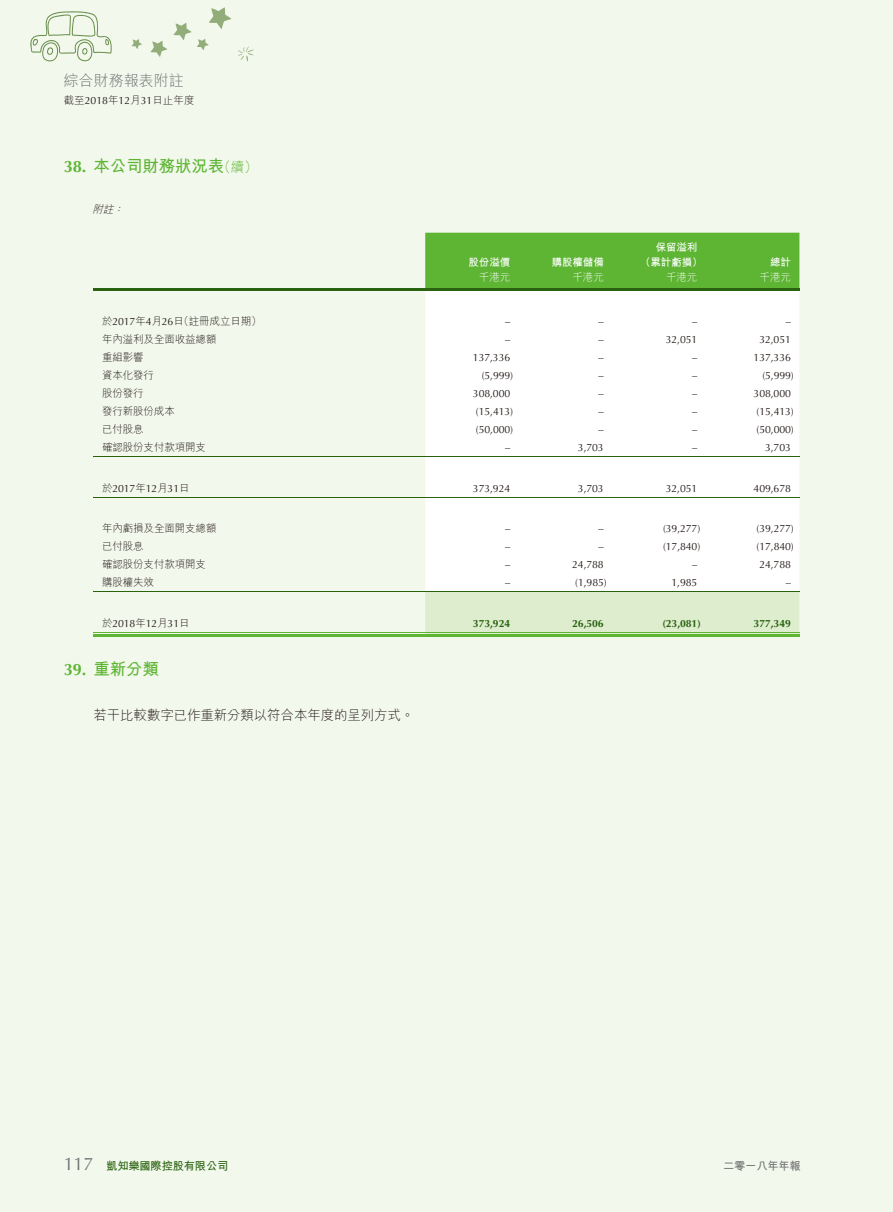
<style>
.page{position:relative;width:893px;height:1212px;background:#f2f8ec}
.page>*{position:absolute;margin:0;border:0;box-sizing:border-box;transform-origin:0 0}
.t1{font:16.5px "M Hei HK Bold E Ten B5 H";letter-spacing:-.01em;color:#5db533}
.t2{font:15px "M Hei HK Light E Ten B5 H";color:#717171}
.t3{font:13.5px "M Hei HK Light E Ten B5 H";letter-spacing:-.01em;color:#231916}
.t4{font:11.25px "M Hei HK Bold E Ten B5 H";letter-spacing:-.015em;color:#2a6310}
.t5{font:11.25px "M Hei HK Bold E Ten B5 H";letter-spacing:-.015em;color:#717171}
.t6{font:10.5px "Optima LT Std";letter-spacing:-.01em;color:#231916}
.t7{font:10.5px "M Hei HK Light E Ten B5 H";letter-spacing:-.01em;color:#231916}
.t8{font:700 10.5px "Optima LT Std";letter-spacing:-.01em;color:#2a6310}
.t9{font:10.5px/15px "M Hei HK Bold E Ten B5 H";letter-spacing:-.01em;color:#fff}
.t10{font:10.5px "M Hei HK Light E Ten B5 H";letter-spacing:-.01em;color:#fff}
.t11{font:italic 10.5px "M Hei HK Light E Ten B5 H";color:#231916}
.s1{font-family:"Optima LT Std"}
.s2{font-family:"Optima LT Std";font-weight:700}
.s3{font-family:"M Hei HK Light E Ten B5 H";font-size:13.5px}
.s4{font-family:"M Hei HK Light E Ten B5 H"}
.s5{font-family:"Optima LT Std";font-size:18px;color:#717171}
</style>
<div class="page">
<svg style="left:238px;top:46px;width:16px;height:16px"></svg>
<svg style="left:132px;top:39px;width:10px;height:10px"></svg>
<svg style="left:150px;top:41px;width:17px;height:16px"></svg>
<svg style="left:174px;top:7px;width:57px;height:43px"></svg>
<svg style="left:30px;top:11px;width:82px;height:51px"></svg>
<div style="left:425px;top:233px;width:374px;height:55px;background:#5db533"></div>
<div style="left:425px;top:290px;width:374px;height:301px;background:#fff"></div>
<div style="left:425px;top:592px;width:374px;height:42px;background:#dfedcf"></div>
<hr style="left:94px;top:288px;width:331px;height:2px;background:#2a6310">
<hr style="left:425px;top:288px;width:94px;height:2px;background:#2a6310">
<hr style="left:519px;top:288px;width:93px;height:2px;background:#2a6310">
<hr style="left:612px;top:288px;width:94px;height:2px;background:#2a6310">
<hr style="left:706px;top:288px;width:93px;height:2px;background:#2a6310">
<hr style="left:94px;top:456px;width:331px;height:1px;background:#2a6310">
<hr style="left:425px;top:456px;width:94px;height:1px;background:#2a6310">
<hr style="left:519px;top:456px;width:93px;height:1px;background:#2a6310">
<hr style="left:612px;top:456px;width:94px;height:1px;background:#2a6310">
<hr style="left:706px;top:456px;width:93px;height:1px;background:#2a6310">
<hr style="left:94px;top:497px;width:331px;height:1px;background:#2a6310">
<hr style="left:425px;top:497px;width:94px;height:1px;background:#2a6310">
<hr style="left:519px;top:497px;width:93px;height:1px;background:#2a6310">
<hr style="left:612px;top:497px;width:94px;height:1px;background:#2a6310">
<hr style="left:706px;top:497px;width:93px;height:1px;background:#2a6310">
<hr style="left:94px;top:591px;width:331px;height:1px;background:#2a6310">
<hr style="left:425px;top:591px;width:94px;height:1px;background:#2a6310">
<hr style="left:519px;top:591px;width:93px;height:1px;background:#2a6310">
<hr style="left:612px;top:591px;width:94px;height:1px;background:#2a6310">
<hr style="left:706px;top:591px;width:93px;height:1px;background:#2a6310">
<hr style="left:94px;top:632px;width:331px;height:1px;background:#5db533">
<hr style="left:94px;top:634px;width:331px;height:2px;background:#5db533">
<hr style="left:425px;top:632px;width:94px;height:1px;background:#5db533">
<hr style="left:425px;top:634px;width:94px;height:2px;background:#5db533">
<hr style="left:519px;top:632px;width:93px;height:1px;background:#5db533">
<hr style="left:519px;top:634px;width:93px;height:2px;background:#5db533">
<hr style="left:612px;top:632px;width:94px;height:1px;background:#5db533">
<hr style="left:612px;top:634px;width:94px;height:2px;background:#5db533">
<hr style="left:706px;top:632px;width:93px;height:1px;background:#5db533">
<hr style="left:706px;top:634px;width:93px;height:2px;background:#5db533">
<h2 class="t2" style="left:64px;top:74px;width:121px">綜合財務報表附註</h2>
<p class="t7" style="left:64px;top:96px;width:132px">截至<span class="s1">2018</span>年<span class="s1">12</span>月<span class="s1">31</span>日止年度</p>
<h1 class="t1" style="left:64px;top:160px;width:195px"><span class="s2">38.</span> 本公司財務狀況表<span class="s3">（續）</span></h1>
<p class="t11" style="left:92px;top:205px;width:36px">附註：</p>
<p class="t9" style="left:469px;top:256px;width:43px">股份溢價</p>
<p class="t9" style="left:552px;top:256px;width:54px">購股權儲備</p>
<p class="t9" style="left:640px;top:241px;width:64px;text-indent:16px">保留溢利（累計虧損）</p>
<p class="t9" style="left:770px;top:256px;width:22px">總計</p>
<p class="t10" style="left:479px;top:273px;width:33px">千港元</p>
<p class="t10" style="left:572px;top:273px;width:33px">千港元</p>
<p class="t10" style="left:666px;top:273px;width:33px">千港元</p>
<p class="t10" style="left:760px;top:273px;width:33px">千港元</p>
<p class="t7" style="left:102px;top:317px;width:161px">於<span class="s1">2017</span>年<span class="s1">4</span>月<span class="s1">26</span>日（註冊成立日期）</p>
<p class="t6" style="left:505px;top:316px;width:7px">–</p>
<p class="t6" style="left:599px;top:316px;width:7px">–</p>
<p class="t6" style="left:692px;top:316px;width:7px">–</p>
<p class="t6" style="left:786px;top:316px;width:7px">–</p>
<p class="t7" style="left:102px;top:335px;width:116px">年內溢利及全面收益總額</p>
<p class="t6" style="left:505px;top:334px;width:7px">–</p>
<p class="t6" style="left:599px;top:334px;width:7px">–</p>
<p class="t6" style="left:666px;top:334px;width:33px">32,051</p>
<p class="t6" style="left:759px;top:334px;width:33px">32,051</p>
<p class="t7" style="left:102px;top:353px;width:43px">重組影響</p>
<p class="t6" style="left:473px;top:352px;width:39px">137,336</p>
<p class="t6" style="left:599px;top:352px;width:7px">–</p>
<p class="t6" style="left:692px;top:352px;width:7px">–</p>
<p class="t6" style="left:754px;top:352px;width:39px">137,336</p>
<p class="t7" style="left:102px;top:371px;width:54px">資本化發行</p>
<p class="t6" style="left:482px;top:370px;width:33px">(5,999)</p>
<p class="t6" style="left:599px;top:370px;width:7px">–</p>
<p class="t6" style="left:692px;top:370px;width:7px">–</p>
<p class="t6" style="left:762px;top:370px;width:33px">(5,999)</p>
<p class="t7" style="left:102px;top:389px;width:43px">股份發行</p>
<p class="t6" style="left:473px;top:388px;width:39px">308,000</p>
<p class="t6" style="left:599px;top:388px;width:7px">–</p>
<p class="t6" style="left:692px;top:388px;width:7px">–</p>
<p class="t6" style="left:754px;top:388px;width:39px">308,000</p>
<p class="t7" style="left:102px;top:407px;width:74px">發行新股份成本</p>
<p class="t6" style="left:476px;top:406px;width:39px">(15,413)</p>
<p class="t6" style="left:599px;top:406px;width:7px">–</p>
<p class="t6" style="left:692px;top:406px;width:7px">–</p>
<p class="t6" style="left:757px;top:406px;width:39px">(15,413)</p>
<p class="t7" style="left:102px;top:425px;width:43px">已付股息</p>
<p class="t6" style="left:476px;top:424px;width:39px">(50,000)</p>
<p class="t6" style="left:599px;top:424px;width:7px">–</p>
<p class="t6" style="left:692px;top:424px;width:7px">–</p>
<p class="t6" style="left:757px;top:424px;width:39px">(50,000)</p>
<p class="t7" style="left:102px;top:443px;width:106px">確認股份支付款項開支</p>
<p class="t6" style="left:505px;top:442px;width:7px">–</p>
<p class="t6" style="left:578px;top:442px;width:27px">3,703</p>
<p class="t6" style="left:692px;top:442px;width:7px">–</p>
<p class="t6" style="left:765px;top:442px;width:27px">3,703</p>
<p class="t6" style="left:102px;top:483px;width:89px"><span class="s4">於</span>2017<span class="s4">年</span>12<span class="s4">月</span>31<span class="s4">日</span></p>
<p class="t6" style="left:473px;top:483px;width:39px">373,924</p>
<p class="t6" style="left:578px;top:483px;width:27px">3,703</p>
<p class="t6" style="left:666px;top:483px;width:33px">32,051</p>
<p class="t6" style="left:754px;top:483px;width:39px">409,678</p>
<p class="t7" style="left:102px;top:524px;width:116px">年內虧損及全面開支總額</p>
<p class="t6" style="left:505px;top:523px;width:7px">–</p>
<p class="t6" style="left:599px;top:523px;width:7px">–</p>
<p class="t6" style="left:663px;top:523px;width:39px">(39,277)</p>
<p class="t6" style="left:757px;top:523px;width:39px">(39,277)</p>
<p class="t7" style="left:102px;top:542px;width:43px">已付股息</p>
<p class="t6" style="left:505px;top:541px;width:7px">–</p>
<p class="t6" style="left:599px;top:541px;width:7px">–</p>
<p class="t6" style="left:663px;top:541px;width:39px">(17,840)</p>
<p class="t6" style="left:757px;top:541px;width:39px">(17,840)</p>
<p class="t7" style="left:102px;top:560px;width:106px">確認股份支付款項開支</p>
<p class="t6" style="left:505px;top:559px;width:7px">–</p>
<p class="t6" style="left:572px;top:559px;width:33px">24,788</p>
<p class="t6" style="left:692px;top:559px;width:7px">–</p>
<p class="t6" style="left:759px;top:559px;width:33px">24,788</p>
<p class="t7" style="left:102px;top:578px;width:54px">購股權失效</p>
<p class="t6" style="left:505px;top:577px;width:7px">–</p>
<p class="t6" style="left:575px;top:577px;width:33px">(1,985)</p>
<p class="t6" style="left:671px;top:577px;width:27px">1,985</p>
<p class="t6" style="left:786px;top:577px;width:7px">–</p>
<p class="t6" style="left:102px;top:618px;width:89px"><span class="s4">於</span>2018<span class="s4">年</span>12<span class="s4">月</span>31<span class="s4">日</span></p>
<p class="t8" style="left:473px;top:617px;width:39px">373,924</p>
<p class="t8" style="left:572px;top:617px;width:33px">26,506</p>
<p class="t8" style="left:662px;top:617px;width:40px">(23,081)</p>
<p class="t8" style="left:754px;top:617px;width:39px">377,349</p>
<h1 class="t1" style="left:64px;top:662px;width:97px"><span class="s2">39.</span> 重新分類</h1>
<p class="t3" style="left:94px;top:710px;width:322px">若干比較數字已作重新分類以符合本年度的呈列方式。</p>
<p class="t4" style="left:64px;top:1161px;width:166px"><span class="s5">117</span> 凱知樂國際控股有限公司</p>
<p class="t5" style="left:723px;top:1161px;width:79px">二零一八年年報</p>
</div>
